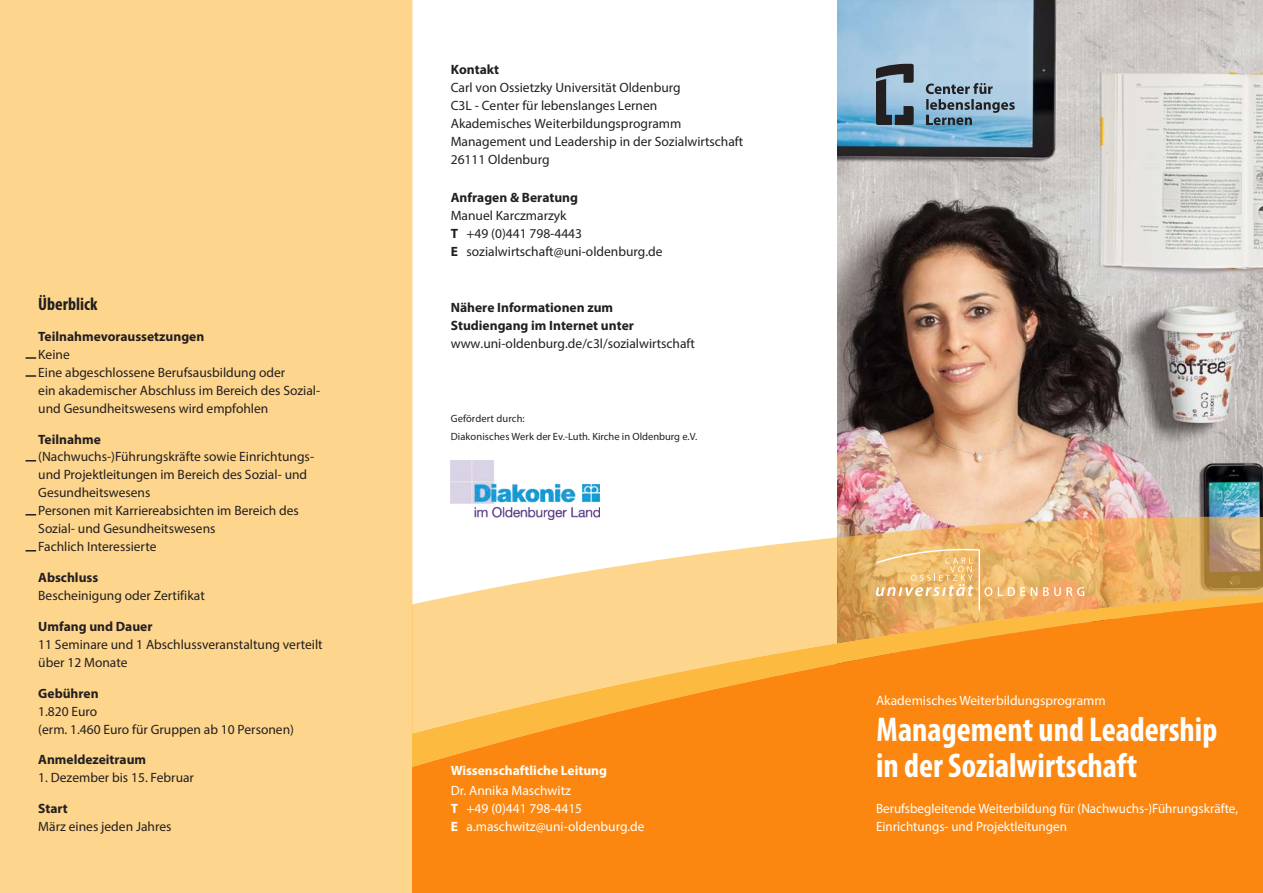
<style>
.page{position:relative;width:1263px;height:893px;background:#fff}
.page>*{position:absolute;margin:0;border:0;box-sizing:border-box;transform-origin:0 0}
.t1{font:700 condensed 34.5px/36px "Myriad Pro";color:#fff}
.t2{font:700 condensed 18px "Myriad Pro";color:#231f20}
.t3{font:13.5px/18px "Myriad Pro";color:#231f20}
.t4{font:13.5px/18px "Myriad Pro";color:#fff}
.t5{font:700 13.5px/18px "Myriad Pro";color:#231f20}
.t6{font:700 13.5px "Myriad Pro";color:#fff}
.t7{font:10.5px/18px "Myriad Pro";letter-spacing:.005em;color:#231f20}
.s1{font-weight:700}
</style>
<div class="page">
<img style="left:838px;top:0;width:425px;height:517px">
<div style="left:0;top:0;width:412px;height:392px;background:#fdd58d"></div>
<div style="left:0;top:392px;width:412px;height:107px;background:#fdd58d"></div>
<div style="left:0;top:499px;width:412px;height:394px;background:#fdd58d"></div>
<svg style="left:926px;top:83px;width:89px;height:42px;background:#809cb0"></svg>
<svg style="left:876px;top:64px;width:38px;height:61px;background:#5b6b77"></svg>
<svg style="left:412px;top:517px;width:851px;height:75px"></svg>
<svg style="left:412px;top:592px;width:851px;height:7px;background:#f5c983"></svg>
<svg style="left:412px;top:599px;width:851px;height:294px;background:#fa9627"></svg>
<svg style="left:998px;top:587px;width:27px;height:9px"></svg>
<svg style="left:1031px;top:587px;width:6px;height:9px"></svg>
<svg style="left:1043px;top:587px;width:41px;height:9px"></svg>
<svg style="left:876px;top:549px;width:116px;height:61px;background:#ecbe79"></svg>
<svg style="left:26px;top:357px;width:10px;height:2px"></svg>
<svg style="left:26px;top:375px;width:10px;height:2px"></svg>
<hr style="left:472px;top:460px;width:1px;height:62px;background:#fff">
<img style="left:451px;top:460px;width:148px;height:59px">
<h2 class="t2" style="left:38px;top:293px;width:61px">Überblick</h2>
<p class="t5" style="left:38px;top:327px;width:168px">Teilnahmevoraussetzungen</p>
<p class="t3" style="left:38px;top:345px;width:283px">Keine<br>Eine abgeschlossene Berufsausbildung oder<br>ein akademischer Abschluss im Bereich des Sozial&shy;und Gesundheitswesens wird empfohlen</p>
<p class="t5" style="left:38px;top:429px;width:64px">Teilnahme</p>
<p class="t3" style="left:38px;top:448px;width:277px">(Nachwuchs-)Führungskräfte sowie Einrichtungs&shy;und Projektleitungen im Bereich des Sozial- und Gesundheitswesens<br>Personen mit Karriereabsichten im Bereich des Sozial- und Gesundheitswesens<br>Fachlich Interessierte</p>
<p class="t5" style="left:38px;top:568px;width:62px">Abschluss</p>
<p class="t3" style="left:38px;top:586px;width:168px">Bescheinigung oder Zertifikat</p>
<p class="t5" style="left:38px;top:617px;width:116px">Umfang und Dauer</p>
<p class="t3" style="left:38px;top:635px;width:286px">11 Seminare und 1 Abschlussveranstaltung verteilt über 12 Monate</p>
<p class="t5" style="left:38px;top:684px;width:62px">Gebühren</p>
<p class="t3" style="left:38px;top:702px;width:257px">1.820 Euro<br>(erm. 1.460 Euro für Gruppen ab 10 Personen)</p>
<p class="t5" style="left:38px;top:750px;width:109px">Anmeldezeitraum</p>
<p class="t3" style="left:38px;top:769px;width:157px">1. Dezember bis 15. Februar</p>
<p class="t5" style="left:38px;top:799px;width:31px">Start</p>
<p class="t3" style="left:38px;top:817px;width:135px">März eines jeden Jahres</p>
<p class="t5" style="left:451px;top:60px;width:50px">Kontakt</p>
<p class="t3" style="left:451px;top:78px;width:294px">Carl von Ossietzky Universität Oldenburg<br>C3L - Center für lebenslanges Lernen<br>Akademisches Weiterbildungsprogramm Management und Leadership in der Sozialwirtschaft 26111 Oldenburg</p>
<p class="t5" style="left:451px;top:188px;width:129px">Anfragen &amp; Beratung</p>
<p class="t3" style="left:451px;top:206px;width:213px">Manuel Karczmarzyk<br><span class="s1">T</span> +49 (0)441 798-4443<br><span class="s1">E</span> sozialwirtschaft@uni-oldenburg.de</p>
<p class="t5" style="left:451px;top:298px;width:185px">Nähere Informationen zum<br>Studiengang im Internet unter</p>
<p class="t3" style="left:451px;top:334px;width:246px">www.uni-oldenburg.de/c3l/sozialwirtschaft</p>
<p class="t7" style="left:451px;top:409px;width:248px">Gefördert durch:<br>Diakonisches Werk der Ev.-Luth. Kirche in Oldenburg e.V.</p>
<p class="t6" style="left:451px;top:762px;width:158px">Wissenschaftliche Leitung</p>
<p class="t4" style="left:451px;top:782px;width:195px">Dr. Annika Maschwitz<br><span class="s1">T</span> +49 (0)441 798-4415<br><span class="s1">E</span> a.maschwitz@uni-oldenburg.de</p>
<p class="t4" style="left:876px;top:691px;width:231px">Akademisches Weiterbildungsprogramm</p>
<h1 class="t1" style="left:876px;top:711px;width:343px">Management und Leadership in der Sozialwirtschaft</h1>
<p class="t4" style="left:876px;top:800px;width:363px">Berufsbegleitende Weiterbildung für (Nachwuchs-)Führungskräfte,<br>Einrichtungs- und Projektleitungen</p>
</div>
